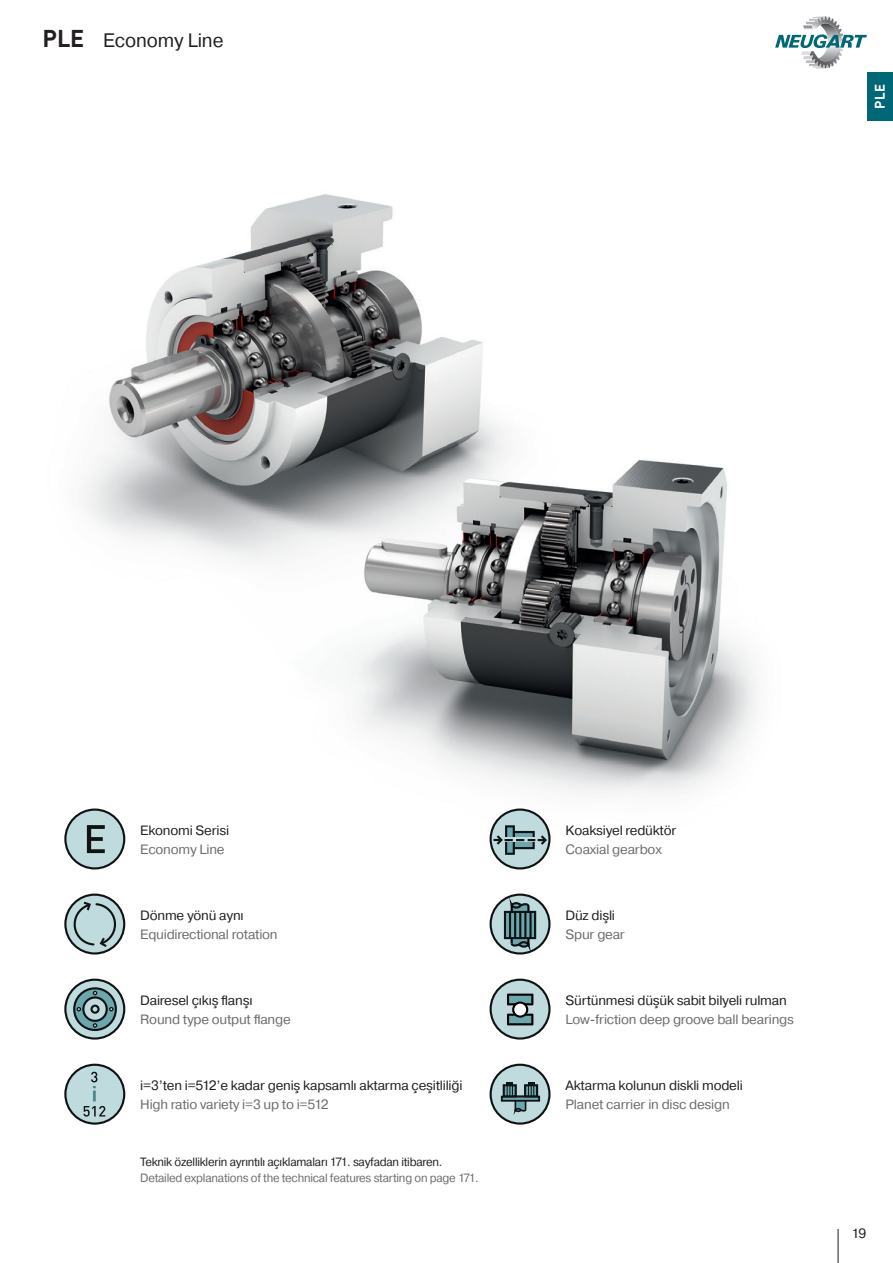
<style>
.page{position:relative;width:893px;height:1263px;background:#fff}
.page>*{position:absolute;margin:0;border:0;box-sizing:border-box;transform-origin:0 0}
.t1{font:19.5px "Pragmatica";letter-spacing:-.005em;color:#231f20}
.t2{font:700 13.8px "DIN Pro";color:#fff;scale:.96 1}
.t3{font:13.5px "Pragmatica";letter-spacing:-.015em;color:#231f20}
.t4{font:13.5px "Pragmatica";letter-spacing:-.015em;color:#6c6d70}
.t5{font:12px "Pragmatica";letter-spacing:-.02em;color:#231f20;scale:.96 1}
.t6{font:12px "Pragmatica";letter-spacing:-.02em;color:#6c6d70;scale:.96 1}
.s1{font-family:"DIN Pro";font-weight:700;font-size:24px}
</style>
<div class="page">
<svg style="left:775px;top:16px;width:92px;height:53px"></svg>
<hr style="left:838px;top:1229px;width:1px;height:34px;background:#231f20">
<img style="left:64px;top:194px;width:693px;height:703px">
<div style="left:867px;top:72px;width:26px;height:49px;background:#006777"></div>
<div style="left:65px;top:809px;width:59px;height:59px;background:#bfdbde;border-radius:50%"></div>
<div style="left:64px;top:808px;width:61px;height:61px;border:2px solid #0f1313;border-radius:50%"></div>
<svg style="left:87px;top:825px;width:18px;height:28px"></svg>
<div style="left:491px;top:809px;width:58px;height:59px;background:#bfdbde;border-radius:50%"></div>
<div style="left:490px;top:808px;width:60px;height:61px;border:2px solid #0f1313;border-radius:50%"></div>
<div style="left:513px;top:831px;width:22px;height:18px;border:2px solid #0f1313"></div>
<div style="left:506px;top:826px;width:8px;height:28px;background:#6ca7ae"></div>
<div style="left:505px;top:825px;width:10px;height:30px;border:2px solid #0f1313"></div>
<svg style="left:493px;top:833px;width:56px;height:14px"></svg>
<svg style="left:65px;top:895px;width:59px;height:58px"></svg>
<div style="left:64px;top:893px;width:61px;height:61px;border:2px solid #0f1313;border-radius:50%"></div>
<svg style="left:73px;top:900px;width:43px;height:48px"></svg>
<svg style="left:491px;top:895px;width:58px;height:58px"></svg>
<div style="left:490px;top:893px;width:60px;height:61px;border:2px solid #0f1313;border-radius:50%"></div>
<svg style="left:505px;top:900px;width:31px;height:50px"></svg>
<div style="left:504px;top:911px;width:32px;height:28px;border:2px solid #0f1313"></div>
<svg style="left:65px;top:980px;width:59px;height:58px"></svg>
<div style="left:64px;top:979px;width:61px;height:60px;border:2px solid #0f1313;border-radius:50%"></div>
<svg style="left:73px;top:987px;width:44px;height:44px"></svg>
<div style="left:491px;top:980px;width:58px;height:58px;background:#bfdbde;border-radius:50%"></div>
<div style="left:490px;top:979px;width:60px;height:60px;border:2px solid #0f1313;border-radius:50%"></div>
<svg style="left:507px;top:993px;width:26px;height:32px"></svg>
<div style="left:65px;top:1065px;width:59px;height:58px;background:#bfdbde;border-radius:50%"></div>
<div style="left:64px;top:1064px;width:61px;height:61px;border:2px solid #0f1313;border-radius:50%"></div>
<svg style="left:83px;top:1072px;width:22px;height:44px"></svg>
<div style="left:491px;top:1065px;width:58px;height:58px;background:#bfdbde;border-radius:50%"></div>
<div style="left:490px;top:1064px;width:60px;height:61px;border:2px solid #0f1313;border-radius:50%"></div>
<div style="left:515px;top:1095px;width:11px;height:15px;background:#6ca7ae;border:2px solid #0f1313"></div>
<div style="left:501px;top:1096px;width:39px;height:6px;border:2px solid #0f1313"></div>
<div style="left:504px;top:1085px;width:12px;height:11px;background:#6ca7ae"></div>
<div style="left:503px;top:1084px;width:14px;height:13px;border:2px solid #0f1313"></div>
<div style="left:525px;top:1085px;width:12px;height:11px;background:#6ca7ae"></div>
<div style="left:524px;top:1084px;width:14px;height:13px;border:2px solid #0f1313"></div>
<svg style="left:506px;top:1083px;width:7px;height:13px"></svg>
<svg style="left:528px;top:1083px;width:7px;height:13px"></svg>
<svg style="left:514px;top:1106px;width:13px;height:8px"></svg>
<p class="t1" style="left:43px;top:28px;width:182px"><span class="s1">PLE</span> Economy Line</p>
<p class="t2" style="left:869px;top:109px;width:27px;rotate:-90deg">PLE</p>
<p class="t3" style="left:140px;top:822px;width:90px">Ekonomi Serisi</p>
<p class="t4" style="left:140px;top:841px;width:86px">Economy Line</p>
<p class="t3" style="left:566px;top:822px;width:112px">Koaksiyel redüktör</p>
<p class="t4" style="left:566px;top:841px;width:98px">Coaxial gearbox</p>
<p class="t3" style="left:140px;top:907px;width:105px">Dönme yönü aynı</p>
<p class="t4" style="left:140px;top:926px;width:139px">Equidirectional rotation</p>
<p class="t3" style="left:566px;top:907px;width:51px">Düz dişli</p>
<p class="t4" style="left:566px;top:926px;width:61px">Spur gear</p>
<p class="t3" style="left:140px;top:992px;width:114px">Dairesel çıkış flanşı</p>
<p class="t4" style="left:140px;top:1011px;width:152px">Round type output flange</p>
<p class="t3" style="left:566px;top:992px;width:223px">Sürtünmesi düşük sabit bilyeli rulman</p>
<p class="t4" style="left:566px;top:1011px;width:230px">Low-friction deep groove ball bearings</p>
<p class="t3" style="left:140px;top:1077px;width:324px">i=3’ten i=512’e kadar geniş kapsamlı aktarma çeşitliliği</p>
<p class="t4" style="left:140px;top:1096px;width:190px">High ratio variety i=3 up to i=512</p>
<p class="t3" style="left:566px;top:1077px;width:179px">Aktarma kolunun diskli modeli</p>
<p class="t4" style="left:566px;top:1096px;width:166px">Planet carrier in disc design</p>
<p class="t5" style="left:140px;top:1154px;width:316px">Teknik özelliklerin ayrıntılı açıklamaları 171. sayfadan itibaren.</p>
<p class="t6" style="left:140px;top:1171px;width:354px">Detailed explanations of the technical features starting on page 171.</p>
<p class="t3" style="left:851px;top:1225px;width:16px">19</p>
</div>
